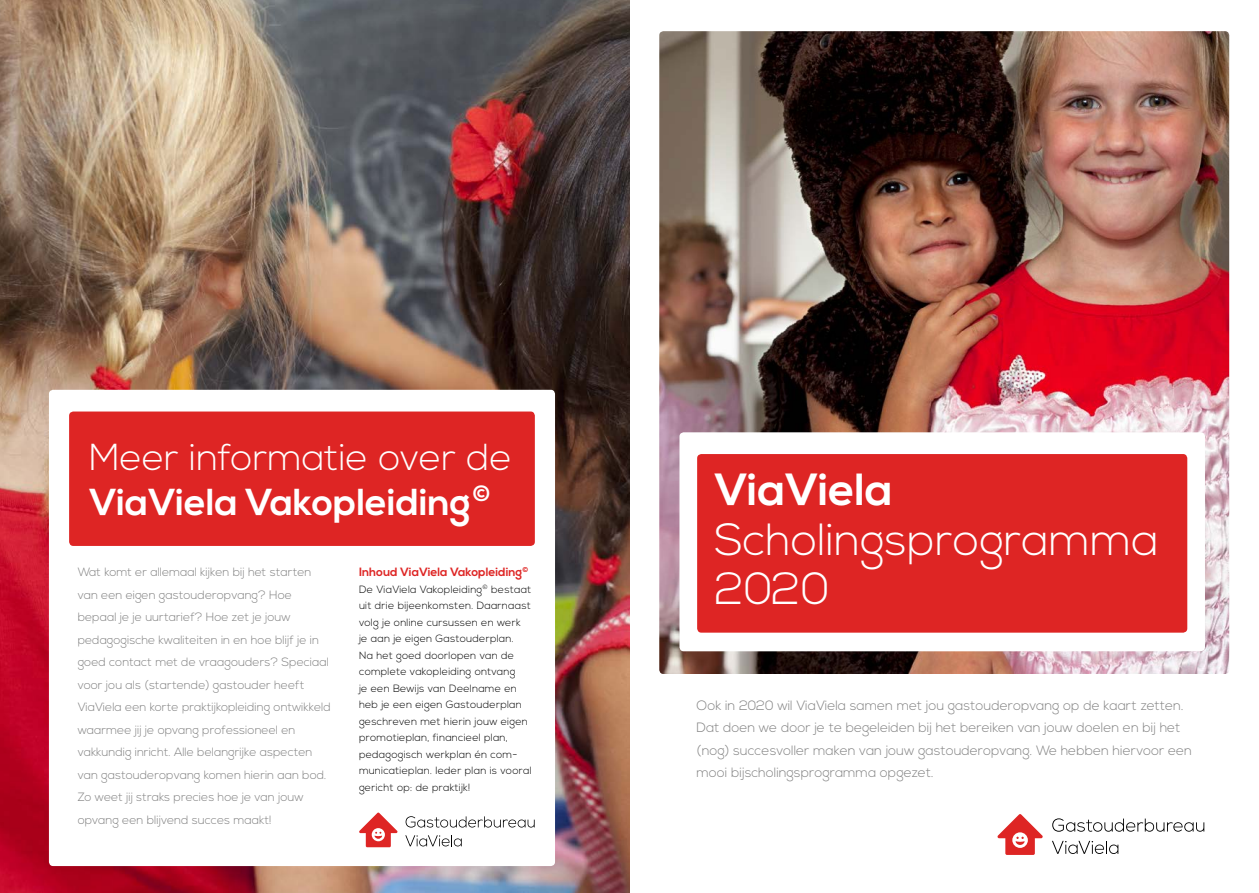
<style>
.page{position:relative;width:1259px;height:893px;background:#fff}
.page>*{position:absolute;margin:0;border:0;box-sizing:border-box;transform-origin:0 0}
.t1{font:300 45px/49.5px "Nexa";color:#fff}
.t2{font:700 45px "Nexa";color:#fff}
.t3{font:300 37.5px "Nexa";color:#fff}
.t4{font:700 37.5px "Nexa";color:#fff}
.t5{font:700 21.9px "Nexa";color:#fff}
.t6{font:300 13.5px/22.5px "Nexa";color:#818181}
.t7{font:300 12px/22.5px "Nexa";color:#818181}
.t8{font:700 12px "Nexa";color:#de2524}
.t9{font:300 10.5px/16.5px "Nexa";letter-spacing:.02em;color:#000}
</style>
<div class="page">
<img style="left:659px;top:31px;width:570px;height:643px">
<div style="left:679px;top:432px;width:526px;height:219px;background:#fff;border-radius:4px"></div>
<div style="left:697px;top:454px;width:490px;height:179px;background:#de2524;border-radius:4px"></div>
<svg style="left:997px;top:814px;width:45px;height:41px"></svg>
<svg style="left:1052px;top:818px;width:152px;height:14px"></svg>
<svg style="left:1052px;top:841px;width:66px;height:13px"></svg>
<img style="left:0;top:0;width:629px;height:893px">
<div style="left:49px;top:390px;width:506px;height:476px;background:#fff;border-radius:4px"></div>
<div style="left:69px;top:411px;width:466px;height:135px;background:#de2524;border-radius:4px"></div>
<svg style="left:359px;top:813px;width:38px;height:34px"></svg>
<svg style="left:405px;top:816px;width:129px;height:11px"></svg>
<svg style="left:405px;top:835px;width:57px;height:11px"></svg>
<h2 class="t3" style="left:89px;top:436px;width:424px">Meer informatie over de</h2>
<h2 class="t4" style="left:89px;top:481px;width:383px">ViaViela Vakopleiding</h2>
<h3 class="t5" style="left:471px;top:481px;width:22px">©</h3>
<p class="t7" style="left:78px;top:561px;width:255px">Wat komt er allemaal kijken bij het starten van een eigen gastouderopvang? Hoe bepaal je je uurtarief? Hoe zet je jouw pedagogische kwaliteiten in en hoe blijf je in goed contact met de vraagouders? Speciaal voor jou als (startende) gastouder heeft ViaViela een korte praktijkopleiding ontwikkeld waarmee jij je opvang professioneel en vakkundig inricht. Alle belangrijke aspecten van gastouderopvang komen hierin aan bod.<br>Zo weet jij straks precies hoe je van jouw opvang een blijvend succes maakt!</p>
<p class="t8" style="left:359px;top:565px;width:171px">Inhoud ViaViela Vakopleiding<sup>©</sup></p>
<p class="t9" style="left:359px;top:581px;width:174px">De ViaViela Vakopleiding<sup>©</sup> bestaat uit drie bijeenkomsten. Daarnaast volg je online cursussen en werk je aan je eigen Gastouderplan.<br>Na het goed doorlopen van de complete vakopleiding ontvang<br>je een Bewijs van Deelname en heb je een eigen Gastouderplan geschreven met hierin jouw eigen promotieplan, financieel plan, pedagogisch werkplan én com&shy;municatieplan. Ieder plan is vooral gericht op: de praktijk!</p>
<h1 class="t2" style="left:714px;top:464px;width:180px">ViaViela</h1>
<h1 class="t1" style="left:714px;top:517px;width:446px">Scholingsprogramma<br>2020</h1>
<p class="t6" style="left:696px;top:694px;width:497px">Ook in 2020 wil ViaViela samen met jou gastouderopvang op de kaart zetten.<br>Dat doen we door je te begeleiden bij het bereiken van jouw doelen en bij het (nog) succesvoller maken van jouw gastouderopvang. We hebben hiervoor een mooi bijscholingsprogramma opgezet.</p>
</div>
